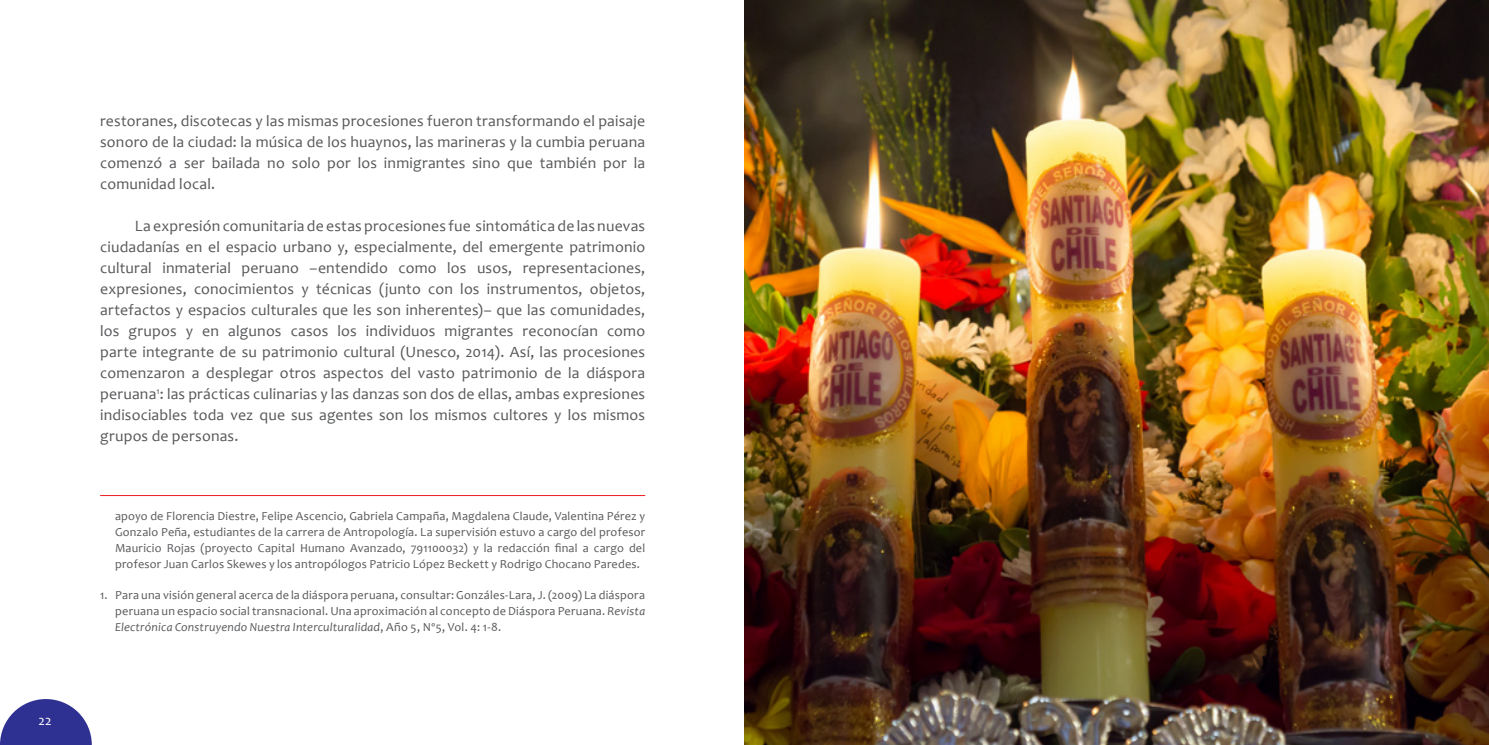
<style>
.page{position:relative;width:1489px;height:745px;background:#fff}
.page>*{position:absolute;margin:0;border:0;box-sizing:border-box;transform-origin:0 0}
.TEXTO_SR_DE_LOS_MILA{font:15.75px/21px "Candara";letter-spacing:.01em;color:#57585a;text-align:justify}
.t1{font:14px "Candara";color:#fff}
.PIE_DE_PAGINA_SR_DE{font:12.25px/15.8px "Candara";letter-spacing:.02em;color:#57585a;text-align:justify}
.s1{font-style:italic}
</style>
<div class="page">
<svg style="left:0;top:699px;width:92px;height:45px"></svg>
<hr style="left:100px;top:495px;width:545px;height:1px;background:#ee1d23">
<img style="left:744px;top:0;width:744px;height:744px">
<p class="t1" style="left:38px;top:711px;width:15px">22</p>
<p class="TEXTO_SR_DE_LOS_MILA" style="left:100px;top:110px;width:546px">restoranes, discotecas y las mismas procesiones fueron transformando el paisaje sonoro de la ciudad: la música de los huaynos, las marineras y la cumbia peruana comenzó a ser bailada no solo por los inmigrantes sino que también por la comunidad local.</p>
<p class="TEXTO_SR_DE_LOS_MILA" style="left:100px;top:215px;width:546px;text-indent:35px">La expresión comunitaria de estas procesiones fue sintomática de las nuevas ciudadanías en el espacio urbano y, especialmente, del emergente patrimonio cultural inmaterial peruano –entendido como los usos, representaciones, expresiones, conocimientos y técnicas (junto con los instrumentos, objetos, artefactos y espacios culturales que les son inherentes)– que las comunidades, los grupos y en algunos casos los individuos migrantes reconocían como parte integrante de su patrimonio cultural (Unesco, 2014). Así, las procesiones comenzaron a desplegar otros aspectos del vasto patrimonio de la diáspora peruana<sup>1</sup>: las prácticas culinarias y las danzas son dos de ellas, ambas expresiones indisociables toda vez que sus agentes son los mismos cultores y los mismos grupos de personas.</p>
<p class="PIE_DE_PAGINA_SR_DE" style="left:115px;top:508px;width:531px">apoyo de Florencia Diestre, Felipe Ascencio, Gabriela Campaña, Magdalena Claude, Valentina Pérez y Gonzalo Peña, estudiantes de la carrera de Antropología. La supervisión estuvo a cargo del profesor Mauricio Rojas (proyecto Capital Humano Avanzado, 791100032) y la redacción final a cargo del profesor Juan Carlos Skewes y los antropólogos Patricio López Beckett y Rodrigo Chocano Paredes.</p>
<p class="PIE_DE_PAGINA_SR_DE" style="left:115px;top:587px;width:531px;text-indent:-15px">1. Para una visión general acerca de la diáspora peruana, consultar: Gonzáles-Lara, J. (2009) La diáspora peruana un espacio social transnacional. Una aproximación al concepto de Diáspora Peruana. <span class="s1">Revista Electrónica Construyendo Nuestra Interculturalidad</span>, Año 5, Nº5, Vol. 4: 1-8.</p>
</div>
